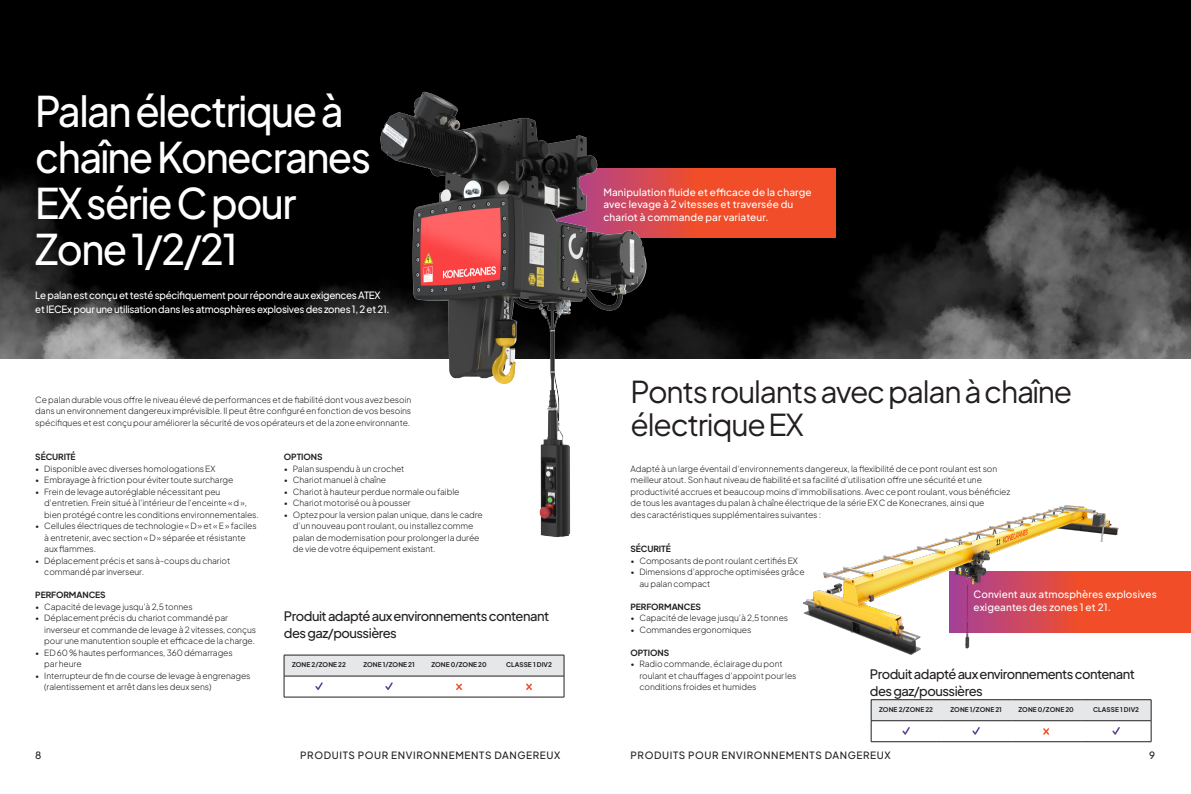
<style>
.page{position:relative;width:1191px;height:794px;background:#fff}
.page>*{position:absolute;margin:0;border:0;box-sizing:border-box;transform-origin:0 0}
.Headline_H2{font:42px/46px "Plus Jakarta Sans";letter-spacing:-.04em;color:#fff;scale:.95 1}
.Headline_H2a{font:30px/33px "Plus Jakarta Sans";letter-spacing:-.04em;color:#231f20}
.Sub-headline_H4{font:13px/17px "Plus Jakarta Sans";letter-spacing:-.04em;color:#231f20}
.Lead_paragraph{font:10px/12.5px "Plus Jakarta Sans";color:#fff}
.Lead_paragraph-2{font:10px/14px "Plus Jakarta Sans";letter-spacing:-.025em;color:#fff}
.UPPER_CASE{font:10px "Plus Jakarta Sans";letter-spacing:.06em;color:#231f20}
.Body_copy{font:8.5px/11.5px "Plus Jakarta Sans";letter-spacing:-.01em;color:#231f20}
.Subhead_for_body_copy{font:8.5px "Plus Jakarta Sans";letter-spacing:-.01em;color:#231f20}
.Table_header{font:6.5px "Plus Jakarta Sans";letter-spacing:.01em;color:#231f20}
</style>
<div class="page">
<img style="left:0;top:0;width:1191px;height:358px">
<div style="left:949px;top:571px;width:242px;height:61px;background:#f04d28"></div>
<hr style="left:284px;top:697px;width:70px;height:1px;background:#231f20">
<hr style="left:354px;top:697px;width:70px;height:1px;background:#231f20">
<hr style="left:424px;top:697px;width:70px;height:1px;background:#231f20">
<hr style="left:494px;top:697px;width:70px;height:1px;background:#231f20">
<svg style="left:284px;top:655px;width:281px;height:42px"></svg>
<hr style="left:871px;top:741px;width:70px;height:1px;background:#231f20">
<hr style="left:941px;top:741px;width:70px;height:1px;background:#231f20">
<hr style="left:1011px;top:741px;width:70px;height:1px;background:#231f20">
<hr style="left:1081px;top:741px;width:70px;height:1px;background:#231f20">
<svg style="left:871px;top:699px;width:281px;height:42px"></svg>
<div style="left:551px;top:168px;width:284px;height:69px;background:#f04d28"></div>
<img style="left:326px;top:67px;width:349px;height:470px">
<img style="left:803px;top:505px;width:319px;height:195px">
<p class="Headline_H2" style="left:35px;top:84px;width:355px">Palan électrique à chaîne Konecranes<br>EX série C pour<br>Zone 1/2/21</p>
<p class="Lead_paragraph-2" style="left:35px;top:287px;width:356px">Le palan est conçu et testé spécifiquement pour répondre aux exigences ATEX et IECEx pour une utilisation dans les atmosphères explosives des zones 1, 2 et 21.</p>
<p class="Body_copy" style="left:35px;top:393px;width:377px;text-align:justify">Ce palan durable vous offre le niveau élevé de performances et de fiabilité dont vous avez besoin dans un environnement dangereux imprévisible. Il peut être configuré en fonction de vos besoins spécifiques et est conçu pour améliorer la sécurité de vos opérateurs et de la zone environnante.</p>
<p class="Subhead_for_body_copy" style="left:35px;top:450px;width:42px">SÉCURITÉ</p>
<p class="Body_copy" style="left:35px;top:462px;width:182px">• Disponible avec diverses homologations EX</p>
<p class="Body_copy" style="left:35px;top:473px;width:199px">• Embrayage à friction pour éviter toute surcharge</p>
<p class="Body_copy" style="left:44px;top:485px;width:216px;text-indent:-9px">• Frein de levage autoréglable nécessitant peu d'entretien. Frein situé à l'intérieur de l'enceinte « d », bien protégé contre les conditions environnementales.</p>
<p class="Body_copy" style="left:44px;top:519px;width:214px;text-indent:-9px">• Cellules électriques de technologie « D » et « E » faciles à entretenir, avec section « D » séparée et résistante aux flammes.</p>
<p class="Body_copy" style="left:44px;top:554px;width:187px;text-indent:-9px">• Déplacement précis et sans à-coups du chariot commandé par inverseur.</p>
<p class="Body_copy" style="left:35px;top:588px;width:72px">PERFORMANCES</p>
<p class="Body_copy" style="left:35px;top:600px;width:159px">• Capacité de levage jusqu'à 2,5 tonnes</p>
<p class="Body_copy" style="left:44px;top:611px;width:213px;text-indent:-9px">• Déplacement précis du chariot commandé par inverseur et commande de levage à 2 vitesses, conçus pour une manutention souple et efficace de la charge.</p>
<p class="Body_copy" style="left:44px;top:646px;width:190px;text-indent:-9px">• ED 60 % hautes performances, 360 démarrages par heure</p>
<p class="Body_copy" style="left:44px;top:669px;width:208px;text-indent:-9px">• Interrupteur de fin de course de levage à engrenages (ralentissement et arrêt dans les deux sens)</p>
<p class="Subhead_for_body_copy" style="left:284px;top:450px;width:40px">OPTIONS</p>
<p class="Body_copy" style="left:284px;top:462px;width:122px">• Palan suspendu à un crochet</p>
<p class="Body_copy" style="left:284px;top:473px;width:104px">• Chariot manuel à chaîne</p>
<p class="Body_copy" style="left:284px;top:485px;width:177px">• Chariot à hauteur perdue normale ou faible</p>
<p class="Body_copy" style="left:284px;top:496px;width:128px">• Chariot motorisé ou à pousser</p>
<p class="Body_copy" style="left:293px;top:508px;width:191px;text-indent:-9px">• Optez pour la version palan unique, dans le cadre d’un nouveau pont roulant, ou installez comme palan de modernisation pour prolonger la durée de vie de votre équipement existant.</p>
<p class="Sub-headline_H4" style="left:284px;top:606px;width:267px">Produit adapté aux environnements contenant des gaz/poussières</p>
<p class="Table_header" style="left:292px;top:659px;width:55px">ZONE 2/ZONE 22</p>
<p class="Table_header" style="left:363px;top:659px;width:53px">ZONE 1/ZONE 21</p>
<p class="Table_header" style="left:431px;top:659px;width:57px">ZONE 0/ZONE 20</p>
<p class="Table_header" style="left:506px;top:659px;width:47px">CLASSE 1 DIV2</p>
<p class="Lead_paragraph" style="left:603px;top:185px;width:210px">Manipulation fluide et efficace de la charge avec levage à 2 vitesses et traversée du chariot à commande par variateur.</p>
<p class="Headline_H2a" style="left:630px;top:372px;width:443px">Ponts roulants avec palan à chaîne électrique EX</p>
<p class="Body_copy" style="left:630px;top:462px;width:381px">Adapté à un large éventail d’environnements dangereux, la flexibilité de ce pont roulant est son meilleur atout. Son haut niveau de fiabilité et sa facilité d’utilisation offre une sécurité et une productivité accrues et beaucoup moins d’immobilisations. Avec ce pont roulant, vous bénéficiez de tous les avantages du palan à chaîne électrique de la série EX C de Konecranes, ainsi que<br>des caractéristiques supplémentaires suivantes :</p>
<p class="Subhead_for_body_copy" style="left:630px;top:542px;width:42px">SÉCURITÉ</p>
<p class="Body_copy" style="left:630px;top:554px;width:169px">• Composants de pont roulant certifiés EX</p>
<p class="Body_copy" style="left:639px;top:565px;width:167px;text-indent:-9px">• Dimensions d’approche optimisées grâce au palan compact</p>
<p class="Body_copy" style="left:630px;top:600px;width:72px">PERFORMANCES</p>
<p class="Body_copy" style="left:630px;top:611px;width:159px">• Capacité de levage jusqu’à 2,5 tonnes</p>
<p class="Body_copy" style="left:630px;top:623px;width:122px">• Commandes ergonomiques</p>
<p class="Body_copy" style="left:630px;top:646px;width:40px">OPTIONS</p>
<p class="Body_copy" style="left:639px;top:657px;width:158px;text-indent:-9px">• Radio commande, éclairage du pont roulant et chauffages d’appoint pour les conditions froides et humides</p>
<p class="Lead_paragraph" style="left:973px;top:587px;width:185px">Convient aux atmosphères explosives exigeantes des zones 1 et 21.</p>
<p class="Sub-headline_H4" style="left:870px;top:664px;width:267px">Produit adapté aux environnements contenant des gaz/poussières</p>
<p class="Table_header" style="left:879px;top:704px;width:55px">ZONE 2/ZONE 22</p>
<p class="Table_header" style="left:950px;top:704px;width:53px">ZONE 1/ZONE 21</p>
<p class="Table_header" style="left:1018px;top:704px;width:57px">ZONE 0/ZONE 20</p>
<p class="Table_header" style="left:1093px;top:704px;width:47px">CLASSE 1 DIV2</p>
<p class="UPPER_CASE" style="left:35px;top:747px;width:8px">8</p>
<p class="UPPER_CASE" style="left:300px;top:747px;width:262px">PRODUITS POUR ENVIRONNEMENTS DANGEREUX</p>
<p class="UPPER_CASE" style="left:630px;top:747px;width:262px">PRODUITS POUR ENVIRONNEMENTS DANGEREUX</p>
<p class="UPPER_CASE" style="left:1149px;top:747px;width:7px">9</p>
</div>
